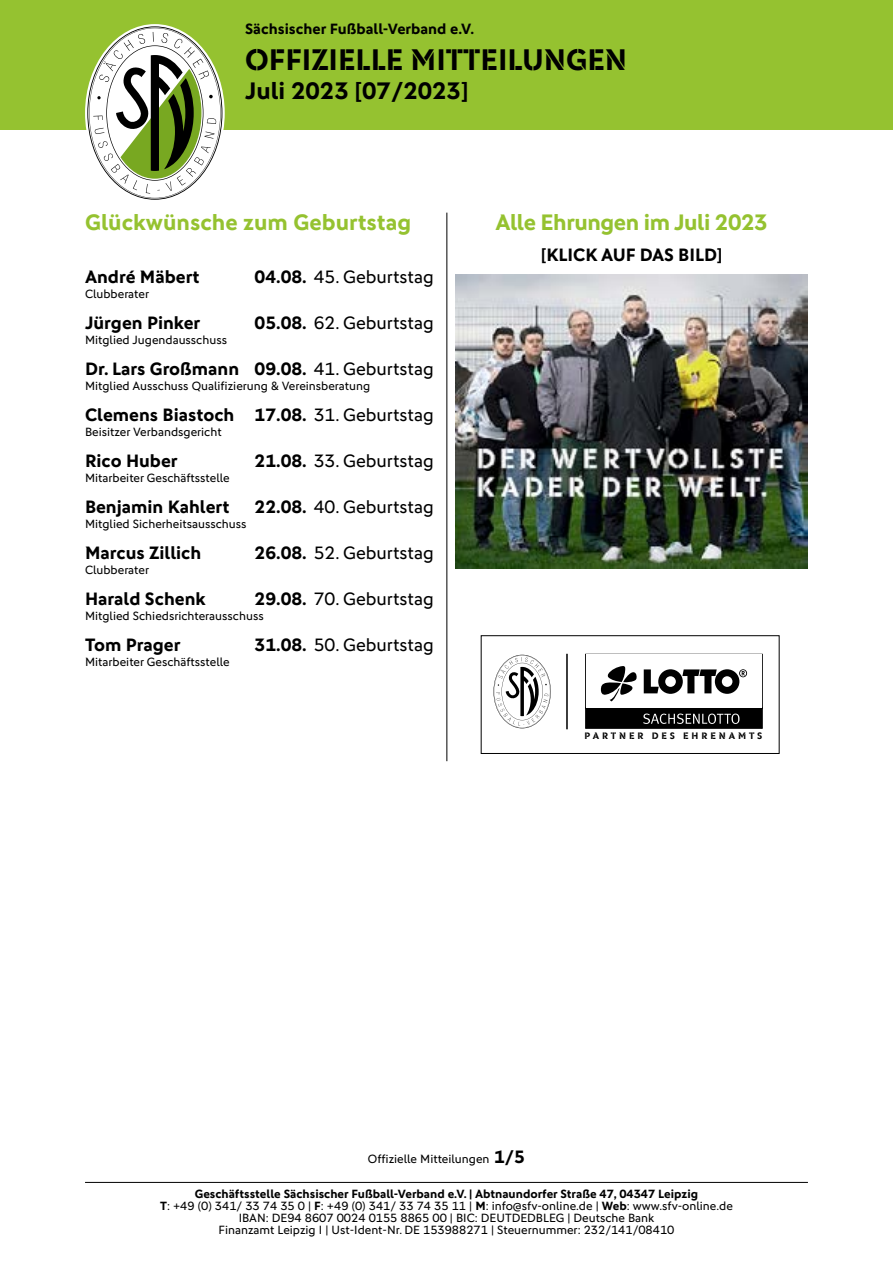
<style>
.page{position:relative;width:893px;height:1263px;background:#fff}
.page>*{position:absolute;margin:0;border:0;box-sizing:border-box;transform-origin:0 0}
.t1{font:30px "DFB Stencil";color:#000}
.t2{font:700 24px "DFB Sans";color:#000}
.t3{font:700 22.5px "DFB Sans";color:#95c230}
.t4{font:700 22.5px "DFB Sans";letter-spacing:-.02em;color:#95c230}
.t5{font:700 18px "DFB Sans";color:#000}
.t6{font:18px "DFB Sans";color:#000}
.t7{font:700 15px "DFB Sans";color:#000}
.t8{font:12px/12px "DFB Sans";color:#000;text-align:center}
.t9{font:9.45px "DFB Stencil";letter-spacing:.305em;color:#000}
.s1{font-weight:700}
.s2{font-weight:400}
.s3{font-weight:700;font-size:18px}
</style>
<div class="page">
<div style="left:0;top:0;width:893px;height:130px;background:#95c230"></div>
<svg style="left:87px;top:26px;width:135px;height:174px"></svg>
<hr style="left:85px;top:1182px;width:723px;height:1px;background:#000">
<hr style="left:566px;top:654px;width:2px;height:75px;background:#000">
<svg style="left:585px;top:654px;width:178px;height:75px"></svg>
<div style="left:481px;top:635px;width:298px;height:119px;border:1px solid #000"></div>
<svg style="left:493px;top:655px;width:58px;height:73px"></svg>
<hr style="left:446px;top:213px;width:1px;height:548px;background:#000">
<img style="left:455px;top:275px;width:353px;height:294px">
<p class="t7" style="left:245px;top:20px;width:230px">Sächsischer Fußball-Verband e.V.</p>
<h1 class="t1" style="left:245px;top:42px;width:383px">OFFIZIELLE MITTEILUNGEN</h1>
<h2 class="t2" style="left:245px;top:77px;width:225px">Juli 2023 [07/2023]</h2>
<h3 class="t3" style="left:85px;top:209px;width:328px">Glückwünsche zum Geburtstag</h3>
<h3 class="t5" style="left:85px;top:266px;width:116px">André Mäbert</h3>
<h3 class="t6" style="left:255px;top:266px;width:181px"><span class="s1">04.08.</span> 45. Geburtstag</h3>
<p class="t8" style="left:85px;top:287px;width:66px">Clubberater</p>
<h3 class="t5" style="left:85px;top:312px;width:117px">Jürgen Pinker</h3>
<h3 class="t6" style="left:255px;top:312px;width:181px"><span class="s1">05.08.</span> 62. Geburtstag</h3>
<p class="t8" style="left:85px;top:333px;width:143px">Mitglied Jugendausschuss</p>
<h3 class="t5" style="left:85px;top:358px;width:350px">Dr. Lars Großmann 09.08. <span class="s2">41. Geburtstag</span></h3>
<p class="t8" style="left:85px;top:379px;width:287px">Mitglied Ausschuss Qualifizierung &amp; Vereinsberatung</p>
<h3 class="t5" style="left:85px;top:404px;width:350px">Clemens Biastoch 17.08. <span class="s2">31. Geburtstag</span></h3>
<p class="t8" style="left:85px;top:425px;width:138px">Beisitzer Verbandsgericht</p>
<h3 class="t5" style="left:85px;top:450px;width:94px">Rico Huber</h3>
<h3 class="t6" style="left:255px;top:450px;width:181px"><span class="s1">21.08.</span> 33. Geburtstag</h3>
<p class="t8" style="left:85px;top:471px;width:146px">Mitarbeiter Geschäftsstelle</p>
<h3 class="t5" style="left:85px;top:496px;width:146px">Benjamin Kahlert</h3>
<h3 class="t6" style="left:255px;top:496px;width:181px"><span class="s1">22.08.</span> 40. Geburtstag</h3>
<p class="t8" style="left:85px;top:517px;width:163px">Mitglied Sicherheitsausschuss</p>
<h3 class="t5" style="left:85px;top:542px;width:118px">Marcus Zillich</h3>
<h3 class="t6" style="left:255px;top:542px;width:181px"><span class="s1">26.08.</span> 52. Geburtstag</h3>
<p class="t8" style="left:85px;top:563px;width:66px">Clubberater</p>
<h3 class="t5" style="left:85px;top:588px;width:122px">Harald Schenk</h3>
<h3 class="t6" style="left:255px;top:588px;width:181px"><span class="s1">29.08.</span> 70. Geburtstag</h3>
<p class="t8" style="left:85px;top:609px;width:180px">Mitglied Schiedsrichterausschuss</p>
<h3 class="t5" style="left:85px;top:634px;width:97px">Tom Prager</h3>
<h3 class="t6" style="left:255px;top:634px;width:181px"><span class="s1">31.08.</span> 50. Geburtstag</h3>
<p class="t8" style="left:85px;top:655px;width:146px">Mitarbeiter Geschäftsstelle</p>
<h3 class="t4" style="left:496px;top:209px;width:274px">Alle Ehrungen im Juli 2023</h3>
<h3 class="t5" style="left:541px;top:244px;width:183px">[KLICK AUF DAS BILD]</h3>
<p class="t9" style="left:585px;top:730px;width:179px">PARTNER DES EHRENAMTS</p>
<p class="t8" style="left:368px;top:1153px;width:159px">Offizielle Mitteilungen <span class="s3">1/5</span></p>
<p class="t8" style="left:160px;top:1188px;width:574px"><span class="s1">Geschäftsstelle Sächsischer Fußball-Verband e.V. | Abtnaundorfer Straße 47, 04347 Leipzig<br>T</span>: +49 (0) 341/ 33 74 35 0 | <span class="s1">F</span>: +49 (0) 341/ 33 74 35 11 | <span class="s1">M</span>: info@sfv-online.de | <span class="s1">Web</span>: www.sfv-online.de IBAN: DE94 8607 0024 0155 8865 00 | BIC: DEUTDEDBLEG | Deutsche Bank<br>Finanzamt Leipzig I | Ust-Ident-Nr. DE 153988271 | Steuernummer: 232/141/08410</p>
</div>
